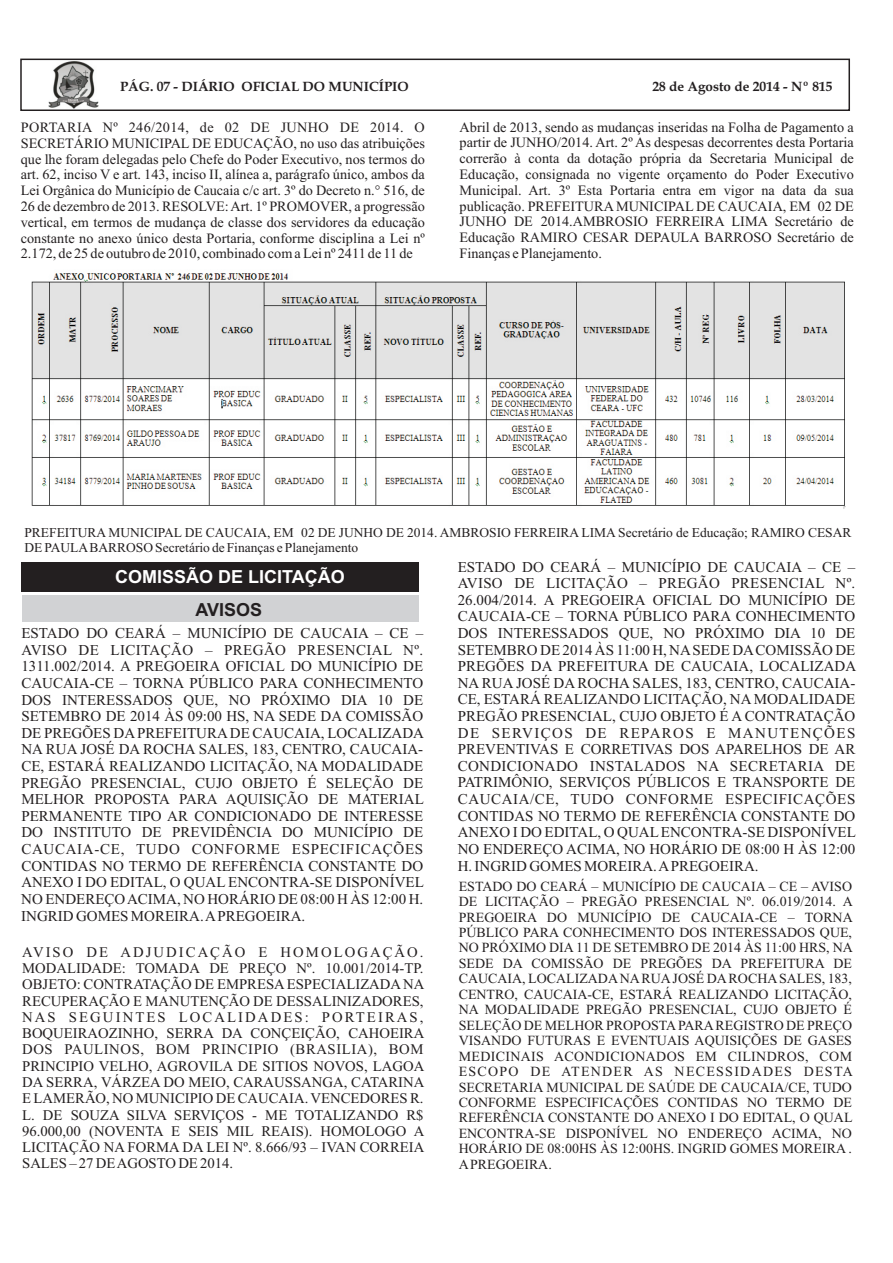
<style>
.page{position:relative;width:893px;height:1263px;background:#fff}
.page>*{position:absolute;margin:0;border:0;box-sizing:border-box;transform-origin:0 0}
.t1{font:700 18px "Arial";color:#fff}
.t2{font:700 18px "Arial";color:#231f20}
.t3{font:15px/16.6px "Times New Roman";color:#231f20;text-align:justify}
.t4{font:14.7px/16.4px "Times New Roman";color:#231f20;text-align:justify}
.t5{font:14.25px/15.8px "Times New Roman";color:#231f20;text-align:justify}
.t6{font:13.95px/15.5px "Times New Roman";color:#231f20;text-align:justify}
.t7{font:13.5px/15px "Times New Roman";color:#231f20}
.t8{font:700 13.5px "Book Antiqua";color:#231f20}
</style>
<div class="page">
<img style="left:49px;top:62px;width:49px;height:46px">
<div style="left:20px;top:59px;width:830px;height:52px;border:2px solid #231f20"></div>
<div style="left:22px;top:595px;width:397px;height:27px;background:#d1d2d4"></div>
<div style="left:22px;top:562px;width:397px;height:29px;background:#231f20"></div>
<img style="left:31px;top:273px;width:815px;height:236px">
<p class="t8" style="left:120px;top:82px;width:290px">PÁG. 07 - DIÁRIO OFICIAL DO MUNICÍPIO</p>
<p class="t8" style="left:652px;top:81px;width:182px">28 de Agosto de 2014 - Nº 815</p>
<p class="t5" style="left:21px;top:121px;width:406px">PORTARIA Nº 246/2014, de 02 DE JUNHO DE 2014. O SECRETÁRIO MUNICIPAL DE EDUCAÇÃO, no uso das atribuições que lhe foram delegadas pelo Chefe do Poder Executivo, nos termos do art. 62, inciso V e art. 143, inciso II, alínea a, parágrafo único, ambos da Lei Orgânica do Município de Caucaia c/c art. 3º do Decreto n.° 516, de 26 de dezembro de 2013. RESOLVE: Art. 1º PROMOVER, a progressão vertical, em termos de mudança de classe dos servidores da educação constante no anexo único desta Portaria, conforme disciplina a Lei nº 2.172, de 25 de outubro de 2010, combinado com a Lei nº 2411 de 11 de</p>
<p class="t5" style="left:460px;top:120px;width:396px">Abril de 2013, sendo as mudanças inseridas na Folha de Pagamento a partir de JUNHO/2014. Art. 2º As despesas decorrentes desta Portaria correrão à conta da dotação própria da Secretaria Municipal de Educação, consignada no vigente orçamento do Poder Executivo Municipal. Art. 3º Esta Portaria entra em vigor na data da sua publicação. PREFEITURAMUNICIPAL DE CAUCAIA, EM 02 DE JUNHO DE 2014.AMBROSIO FERREIRA LIMA Secretário de Educação RAMIRO CESAR DEPAULA BARROSO Secretário de Finanças e Planejamento.</p>
<p class="t7" style="left:24px;top:526px;width:829px">PREFEITURA MUNICIPAL DE CAUCAIA, EM 02 DE JUNHO DE 2014. AMBROSIO FERREIRA LIMA Secretário de Educação; RAMIRO CESAR<br>DE PAULABARROSO Secretário de Finanças e Planejamento</p>
<p class="t1" style="left:115px;top:570px;width:231px">COMISSÃO DE LICITAÇÃO</p>
<p class="t3" style="left:21px;top:626px;width:404px">ESTADO DO CEARÁ – MUNICÍPIO DE CAUCAIA – CE – AVISO DE LICITAÇÃO – PREGÃO PRESENCIAL Nº.<br>1311.002/2014. A PREGOEIRA OFICIAL DO MUNICÍPIO DE CAUCAIA-CE – TORNA PÚBLICO PARA CONHECIMENTO DOS INTERESSADOS QUE, NO PRÓXIMO DIA 10 DE SETEMBRO DE 2014 ÀS 09:00 HS, NA SEDE DA COMISSÃO DE PREGÕES DAPREFEITURADE CAUCAIA, LOCALIZADA NA RUA JOSÉ DA ROCHA SALES, 183, CENTRO, CAUCAIA-CE, ESTARÁ REALIZANDO LICITAÇÃO, NA MODALIDADE PREGÃO PRESENCIAL, CUJO OBJETO É SELEÇÃO DE MELHOR PROPOSTA PARA AQUISIÇÃO DE MATERIAL PERMANENTE TIPO AR CONDICIONADO DE INTERESSE DO INSTITUTO DE PREVIDÊNCIA DO MUNICÍPIO DE CAUCAIA-CE, TUDO CONFORME ESPECIFICAÇÕES CONTIDAS NO TERMO DE REFERÊNCIA CONSTANTE DO ANEXO I DO EDITAL, O QUAL ENCONTRA-SE DISPONÍVEL NO ENDEREÇO ACIMA, NO HORÁRIO DE 08:00 H ÀS 12:00 H.<br>INGRID GOMES MOREIRA. APREGOEIRA.</p>
<p class="t2" style="left:195px;top:603px;width:68px">AVISOS</p>
<p class="t4" style="left:22px;top:945px;width:404px">AVISO DE ADJUDICAÇÃO E HOMOLOGAÇÃO.<br>MODALIDADE: TOMADA DE PREÇO Nº. 10.001/2014-TP.<br>OBJETO: CONTRATAÇÃO DE EMPRESAESPECIALIZADANA RECUPERAÇÃO E MANUTENÇÃO DE DESSALINIZADORES, NAS SEGUINTES LOCALIDADES: PORTEIRAS, BOQUEIRAOZINHO, SERRA DA CONÇEIÇÃO, CAHOEIRA DOS PAULINOS, BOM PRINCIPIO (BRASILIA), BOM PRINCIPIO VELHO, AGROVILA DE SITIOS NOVOS, LAGOA DA SERRA, VÁRZEA DO MEIO, CARAUSSANGA, CATARINA E LAMERÃO, NO MUNICIPIO DE CAUCAIA. VENCEDORES R.<br>L. DE SOUZA SILVA SERVIÇOS - ME TOTALIZANDO R$ 96.000,00 (NOVENTA E SEIS MIL REAIS). HOMOLOGO A LICITAÇÃO NA FORMA DA LEI Nº. 8.666/93 – IVAN CORREIA SALES – 27 DE AGOSTO DE 2014.</p>
<p class="t3" style="left:458px;top:560px;width:400px">ESTADO DO CEARÁ – MUNICÍPIO DE CAUCAIA – CE – AVISO DE LICITAÇÃO – PREGÃO PRESENCIAL Nº.<br>26.004/2014. A PREGOEIRA OFICIAL DO MUNICÍPIO DE CAUCAIA-CE – TORNA PÚBLICO PARA CONHECIMENTO DOS INTERESSADOS QUE, NO PRÓXIMO DIA 10 DE SETEMBRO DE 2014 ÀS 11:00 H, NASEDE DACOMISSÃO DE PREGÕES DA PREFEITURA DE CAUCAIA, LOCALIZADA NA RUA JOSÉ DA ROCHA SALES, 183, CENTRO, CAUCAIA-CE, ESTARÁ REALIZANDO LICITAÇÃO, NAMODALIDADE PREGÃO PRESENCIAL, CUJO OBJETO É A CONTRATAÇÃO DE SERVIÇOS DE REPAROS E MANUTENÇÕES PREVENTIVAS E CORRETIVAS DOS APARELHOS DE AR CONDICIONADO INSTALADOS NA SECRETARIA DE PATRIMÔNIO, SERVIÇOS PÚBLICOS E TRANSPORTE DE CAUCAIA/CE, TUDO CONFORME ESPECIFICAÇÕES CONTIDAS NO TERMO DE REFERÊNCIA CONSTANTE DO ANEXO I DO EDITAL, O QUALENCONTRA-SE DISPONÍVEL NO ENDEREÇO ACIMA, NO HORÁRIO DE 08:00 H ÀS 12:00<br>H. INGRID GOMES MOREIRA. APREGOEIRA.</p>
<p class="t6" style="left:459px;top:879px;width:396px">ESTADO DO CEARÁ – MUNICÍPIO DE CAUCAIA – CE – AVISO DE LICITAÇÃO – PREGÃO PRESENCIAL Nº. 06.019/2014. A PREGOEIRA DO MUNICÍPIO DE CAUCAIA-CE – TORNA PÚBLICO PARA CONHECIMENTO DOS INTERESSADOS QUE, NO PRÓXIMO DIA 11 DE SETEMBRO DE 2014 ÀS 11:00 HRS, NA SEDE DA COMISSÃO DE PREGÕES DA PREFEITURA DE CAUCAIA, LOCALIZADANARUAJOSÉ DAROCHASALES, 183, CENTRO, CAUCAIA-CE, ESTARÁ REALIZANDO LICITAÇÃO, NA MODALIDADE PREGÃO PRESENCIAL, CUJO OBJETO É SELEÇÃO DE MELHOR PROPOSTAPARAREGISTRO DE PREÇO VISANDO FUTURAS E EVENTUAIS AQUISIÇÕES DE GASES MEDICINAIS ACONDICIONADOS EM CILINDROS, COM ESCOPO DE ATENDER AS NECESSIDADES DESTA SECRETARIA MUNICIPAL DE SAÚDE DE CAUCAIA/CE, TUDO CONFORME ESPECIFICAÇÕES CONTIDAS NO TERMO DE REFERÊNCIA CONSTANTE DO ANEXO I DO EDITAL, O QUAL ENCONTRA-SE DISPONÍVEL NO ENDEREÇO ACIMA, NO HORÁRIO DE 08:00HS ÀS 12:00HS. INGRID GOMES MOREIRA .<br>APREGOEIRA.</p>
</div>
